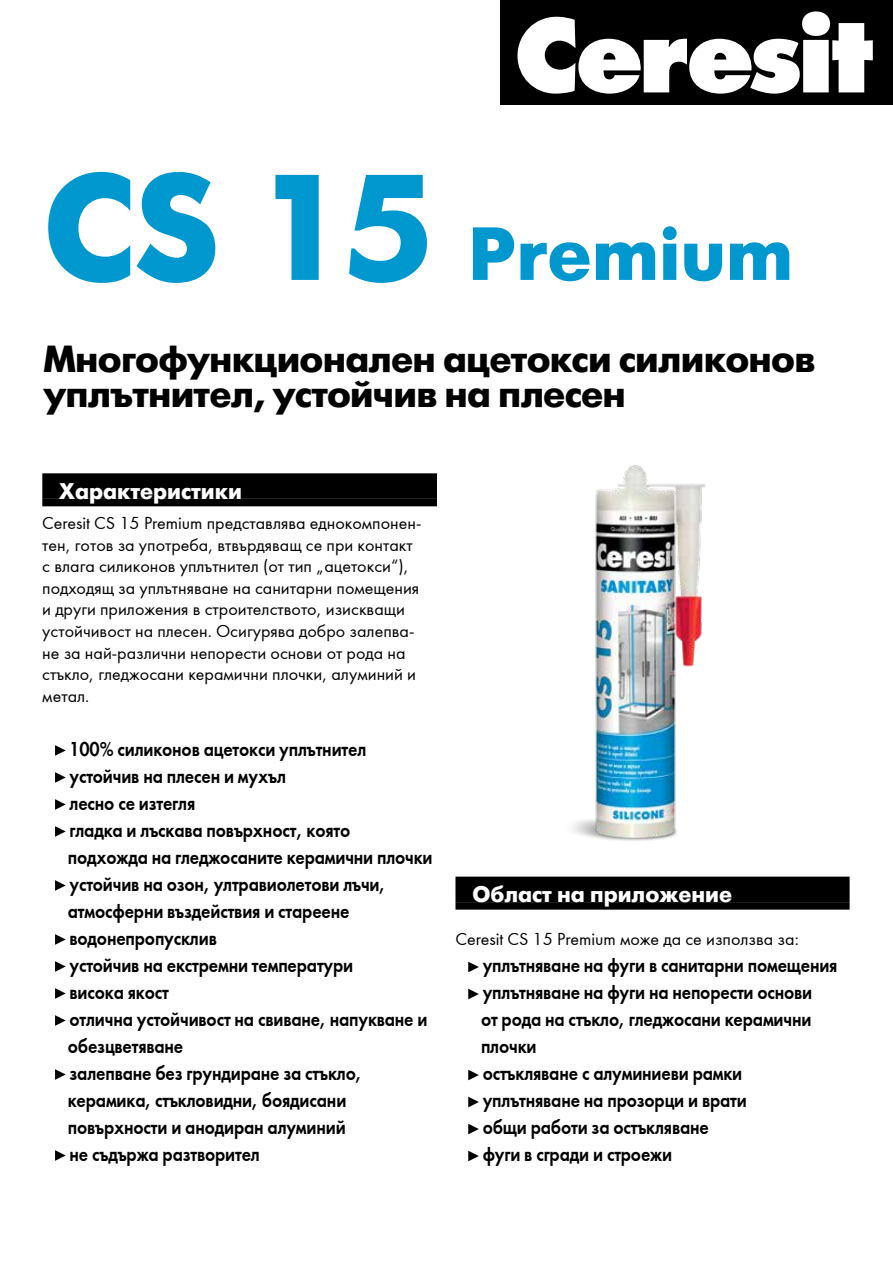
<style>
.page{position:relative;width:893px;height:1263px;background:#fff}
.page>*{position:absolute;margin:0;border:0;box-sizing:border-box;transform-origin:0 0}
.t1{font:700 75px "Futura Cyr";color:#0098cf}
.t2{font:700 37.5px/34.5px "Futura Cyr";letter-spacing:-.02em;color:#000}
.t3{font:700 22.5px "Futura Cyr";color:#fff}
.t4{font:20.85px/27px "Futura Demi C";letter-spacing:-.01em;color:#000;scale:.86 1}
.t5{font:18px/21.6px "Futura Book C";color:#000}
.s1{font-size:150px}
</style>
<div class="page">
<img style="left:572px;top:465px;width:133px;height:376px">
<div style="left:42px;top:473px;width:395px;height:26px;background:#000"></div>
<div style="left:42px;top:499px;width:395px;height:7px;background:#000"></div>
<svg style="left:55px;top:745px;width:11px;height:11px"></svg>
<svg style="left:55px;top:772px;width:11px;height:11px"></svg>
<svg style="left:55px;top:799px;width:11px;height:11px"></svg>
<svg style="left:55px;top:826px;width:11px;height:11px"></svg>
<svg style="left:55px;top:880px;width:11px;height:11px"></svg>
<svg style="left:55px;top:934px;width:11px;height:11px"></svg>
<svg style="left:55px;top:961px;width:11px;height:11px"></svg>
<svg style="left:55px;top:988px;width:11px;height:11px"></svg>
<svg style="left:55px;top:1015px;width:11px;height:11px"></svg>
<svg style="left:55px;top:1069px;width:11px;height:11px"></svg>
<svg style="left:55px;top:1150px;width:11px;height:11px"></svg>
<div style="left:455px;top:877px;width:395px;height:25px;background:#000"></div>
<div style="left:455px;top:902px;width:395px;height:8px;background:#000"></div>
<svg style="left:468px;top:962px;width:11px;height:10px"></svg>
<svg style="left:468px;top:989px;width:11px;height:10px"></svg>
<svg style="left:468px;top:1070px;width:11px;height:10px"></svg>
<svg style="left:468px;top:1097px;width:11px;height:10px"></svg>
<svg style="left:468px;top:1124px;width:11px;height:10px"></svg>
<svg style="left:468px;top:1151px;width:11px;height:10px"></svg>
<div style="left:501px;top:0;width:392px;height:104px;background:#000"></div>
<svg style="left:517px;top:11px;width:356px;height:83px"></svg>
<h1 class="t1" style="left:43px;top:212px;width:751px"><span class="s1">CS 15</span> Premium</h1>
<h2 class="t2" style="left:43px;top:343px;width:773px">Многофункционален ацетокси силиконов уплътнител, устойчив на плесен</h2>
<p class="t3" style="left:59px;top:478px;width:184px">Характеристики</p>
<p class="t5" style="left:42px;top:512px;width:381px">Ceresit CS 15 Premium представлява еднокомпонен&shy;тен, готов за употреба, втвърдяващ се при контакт с влага силиконов уплътнител (от тип „ацетокси“), подходящ за уплътняване на санитарни помещения и други приложения в строителството, изискващи устойчивост на плесен. Осигурява добро залепва&shy;не за най-различни непорести основи от рода на стъкло, гледжосани керамични плочки, алуминий и метал.</p>
<p class="t4" style="left:68px;top:735px;width:426px">100% силиконов ацетокси уплътнител устойчив на плесен и мухъл<br>лесно се изтегля<br>гладка и лъскава повърхност, която подхожда на гледжосаните керамични плочки устойчив на озон, ултравиолетови лъчи, атмосферни въздействия и стареене водонепропусклив<br>устойчив на екстремни температури<br>висока якост<br>отлична устойчивост на свиване, напукване и обезцветяване<br>залепване без грундиране за стъкло, керамика, стъкловидни, боядисани повърхности и анодиран алуминий<br>не съдържа разтворител</p>
<p class="t3" style="left:472px;top:882px;width:261px">Област на приложение</p>
<p class="t5" style="left:455px;top:929px;width:345px">Ceresit CS 15 Premium може да се използва за:</p>
<p class="t4" style="left:481px;top:952px;width:416px">уплътняване на фуги в санитарни помещения уплътняване на фуги на непорести основи<br>от рода на стъкло, гледжосани керамични плочки<br>остъкляване с алуминиеви рамки уплътняване на прозорци и врати<br>общи работи за остъкляване<br>фуги в сгради и строежи</p>
</div>
